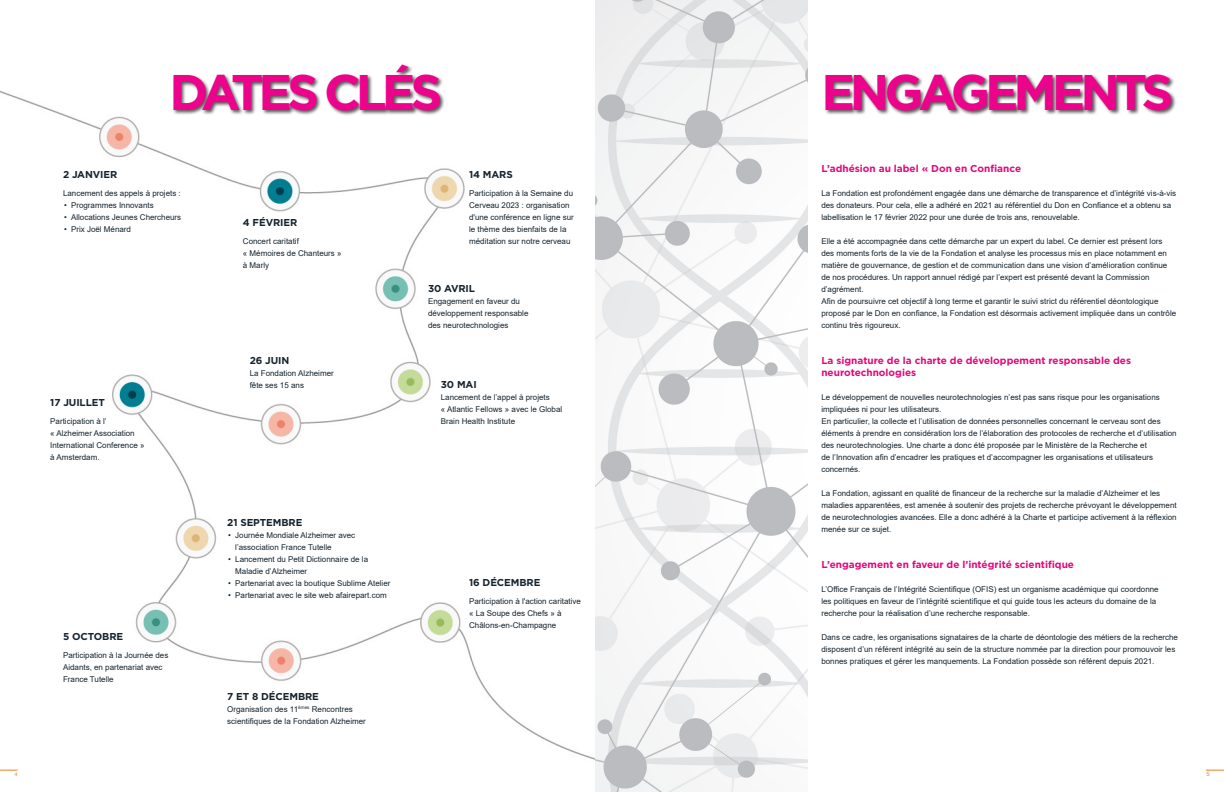
<style>
.page{position:relative;width:1224px;height:792px;background:#fff}
.page>*{position:absolute;margin:0;border:0;box-sizing:border-box;transform-origin:0 0}
.t1{font:700 50px "Gotham";letter-spacing:-.1em;color:#ed028c}
.Body_Text{font:700 10px/12px "Gotham";color:#e6067d}
.Title_-_Align_Left{font:700 10px "Gotham";letter-spacing:-.01em;color:#16242e}
.Body_Text-2{font:8px/12px "Arial";color:#16242e}
.t2{font:6px "Arial";color:#ee7e23}
.t3{font:5px "Arial";color:#ee7e23}
</style>
<div class="page">
<img style="left:0;top:90px;width:595px;height:680px">
<svg style="left:0;top:770px;width:18px;height:1px"></svg>
<svg style="left:1206px;top:770px;width:18px;height:1px"></svg>
<div style="left:172px;top:64px;width:273px;height:52px;background:#231f20;opacity:.75"></div>
<img style="left:595px;top:0;width:213px;height:792px">
<div style="left:825px;top:73px;width:352px;height:43px;background:#231f20;opacity:.75"></div>
<p class="t1" style="left:170px;top:59px;width:274px">DATES CLÉS</p>
<p class="Title_-_Align_Left" style="left:63px;top:168px;width:56px">2 JANVIER</p>
<p class="Body_Text-2" style="left:63px;top:187px;width:119px">Lancement des appels à projets :</p>
<p class="Body_Text-2" style="left:64px;top:199px;width:91px">• Programmes Innovants</p>
<p class="Body_Text-2" style="left:64px;top:211px;width:119px">• Allocations Jeunes Chercheurs</p>
<p class="Body_Text-2" style="left:64px;top:223px;width:69px">• Prix Joël Ménard</p>
<p class="Title_-_Align_Left" style="left:243px;top:216px;width:56px">4 FÉVRIER</p>
<p class="Body_Text-2" style="left:243px;top:235px;width:58px">Concert caritatif</p>
<p class="Body_Text-2" style="left:243px;top:247px;width:100px">« Mémoires de Chanteurs »</p>
<p class="Body_Text-2" style="left:243px;top:259px;width:28px">à Marly</p>
<p class="Title_-_Align_Left" style="left:469px;top:168px;width:45px">14 MARS</p>
<p class="Body_Text-2" style="left:469px;top:187px;width:106px">Participation à la Semaine du<br>Cerveau 2023 : organisation d'une conférence en ligne sur le thème des bienfaits de la méditation sur notre cerveau</p>
<p class="Title_-_Align_Left" style="left:50px;top:396px;width:56px">17 JUILLET</p>
<p class="Body_Text-2" style="left:50px;top:415px;width:96px">Participation à l’<br>« Alzheimer Association<br>International Conference » à Amsterdam.</p>
<p class="Title_-_Align_Left" style="left:63px;top:630px;width:62px">5 OCTOBRE</p>
<p class="Body_Text-2" style="left:63px;top:649px;width:107px">Participation à la Journée des<br>Aidants, en partenariat avec<br>France Tutelle</p>
<p class="Title_-_Align_Left" style="left:250px;top:354px;width:41px">26 JUIN</p>
<p class="Body_Text-2" style="left:250px;top:367px;width:86px">La Fondation Alzheimer fête ses 15 ans</p>
<p class="Title_-_Align_Left" style="left:428px;top:282px;width:48px">30 AVRIL</p>
<p class="Body_Text-2" style="left:428px;top:295px;width:102px">Engagement en faveur du développement responsable des neurotechnologies</p>
<p class="Title_-_Align_Left" style="left:441px;top:378px;width:37px">30 MAI</p>
<p class="Body_Text-2" style="left:441px;top:391px;width:123px">Lancement de l’appel à projets<br>« Atlantic Fellows » avec le Global<br>Brain Health Institute</p>
<p class="Title_-_Align_Left" style="left:227px;top:516px;width:77px">21 SEPTEMBRE</p>
<p class="Body_Text-2" style="left:235px;top:529px;width:122px;text-indent:-7px">• Journée Mondiale Alzheimer avec l’association France Tutelle</p>
<p class="Body_Text-2" style="left:235px;top:553px;width:134px;text-indent:-7px">• Lancement du Petit Dictionnaire de la<br>Maladie d’Alzheimer</p>
<p class="Body_Text-2" style="left:228px;top:577px;width:164px">• Partenariat avec la boutique Sublime Atelier</p>
<p class="Body_Text-2" style="left:228px;top:589px;width:160px">• Partenariat avec le site web afairepart.com</p>
<p class="Title_-_Align_Left" style="left:227px;top:690px;width:93px">7 ET 8 DÉCEMBRE</p>
<p class="Body_Text-2" style="left:227px;top:703px;width:140px">Organisation des 11<sup>èmes</sup> Rencontres scientifiques de la Fondation Alzheimer</p>
<p class="Title_-_Align_Left" style="left:469px;top:576px;width:73px">16 DÉCEMBRE</p>
<p class="Body_Text-2" style="left:469px;top:595px;width:113px">Participation à l'action caritative</p>
<p class="Body_Text-2" style="left:469px;top:607px;width:94px">« La Soupe des Chefs » à<br>Châlons-en-Champagne</p>
<p class="t1" style="left:821px;top:59px;width:354px">ENGAGEMENTS</p>
<p class="Body_Text" style="left:821px;top:162px;width:201px">L’adhésion au label « Don en Confiance</p>
<p class="Body_Text-2" style="left:821px;top:187px;width:356px">La Fondation est profondément engagée dans une démarche de transparence et d’intégrité vis-à-vis des donateurs. Pour cela, elle a adhéré en 2021 au référentiel du Don en Confiance et a obtenu sa labellisation le 17 février 2022 pour une durée de trois ans, renouvelable.</p>
<p class="Body_Text-2" style="left:821px;top:235px;width:347px">Elle a été accompagnée dans cette démarche par un expert du label. Ce dernier est présent lors des moments forts de la vie de la Fondation et analyse les processus mis en place notamment en matière de gouvernance, de gestion et de communication dans une vision d’amélioration continue de nos procédures. Un rapport annuel rédigé par l’expert est présenté devant la Commission d’agrément.</p>
<p class="Body_Text-2" style="left:821px;top:295px;width:356px">Afin de poursuivre cet objectif à long terme et garantir le suivi strict du référentiel déontologique proposé par le Don en confiance, la Fondation est désormais activement impliquée dans un contrôle continu très rigoureux.</p>
<p class="Body_Text" style="left:821px;top:354px;width:311px">La signature de la charte de développement responsable des neurotechnologies</p>
<p class="Body_Text-2" style="left:821px;top:391px;width:340px">Le développement de nouvelles neurotechnologies n’est pas sans risque pour les organisations impliquées ni pour les utilisateurs.</p>
<p class="Body_Text-2" style="left:821px;top:415px;width:357px">En particulier, la collecte et l’utilisation de données personnelles concernant le cerveau sont des éléments à prendre en considération lors de l’élaboration des protocoles de recherche et d’utilisation des neurotechnologies. Une charte a donc été proposée par le Ministère de la Recherche et<br>de l’Innovation afin d’encadrer les pratiques et d’accompagner les organisations et utilisateurs concernés.</p>
<p class="Body_Text-2" style="left:821px;top:487px;width:357px">La Fondation, agissant en qualité de financeur de la recherche sur la maladie d’Alzheimer et les maladies apparentées, est amenée à soutenir des projets de recherche prévoyant le développement de neurotechnologies avancées. Elle a donc adhéré à la Charte et participe activement à la réflexion menée sur ce sujet.</p>
<p class="Body_Text" style="left:821px;top:558px;width:254px">L’engagement en faveur de l’intégrité scientifique</p>
<p class="Body_Text-2" style="left:821px;top:583px;width:339px">L’Office Français de l’Intégrité Scientifique (OFIS) est un organisme académique qui coordonne les politiques en faveur de l’intégrité scientifique et qui guide tous les acteurs du domaine de la recherche pour la réalisation d’une recherche responsable.</p>
<p class="Body_Text-2" style="left:821px;top:631px;width:358px">Dans ce cadre, les organisations signataires de la charte de déontologie des métiers de la recherche disposent d’un référent intégrité au sein de la structure nommée par la direction pour promouvoir les bonnes pratiques et gérer les manquements. La Fondation possède son référent depuis 2021.</p>
<p class="t3" style="left:15px;top:771px;width:4px">4</p>
<p class="t2" style="left:1207px;top:770px;width:5px">5</p>
</div>
